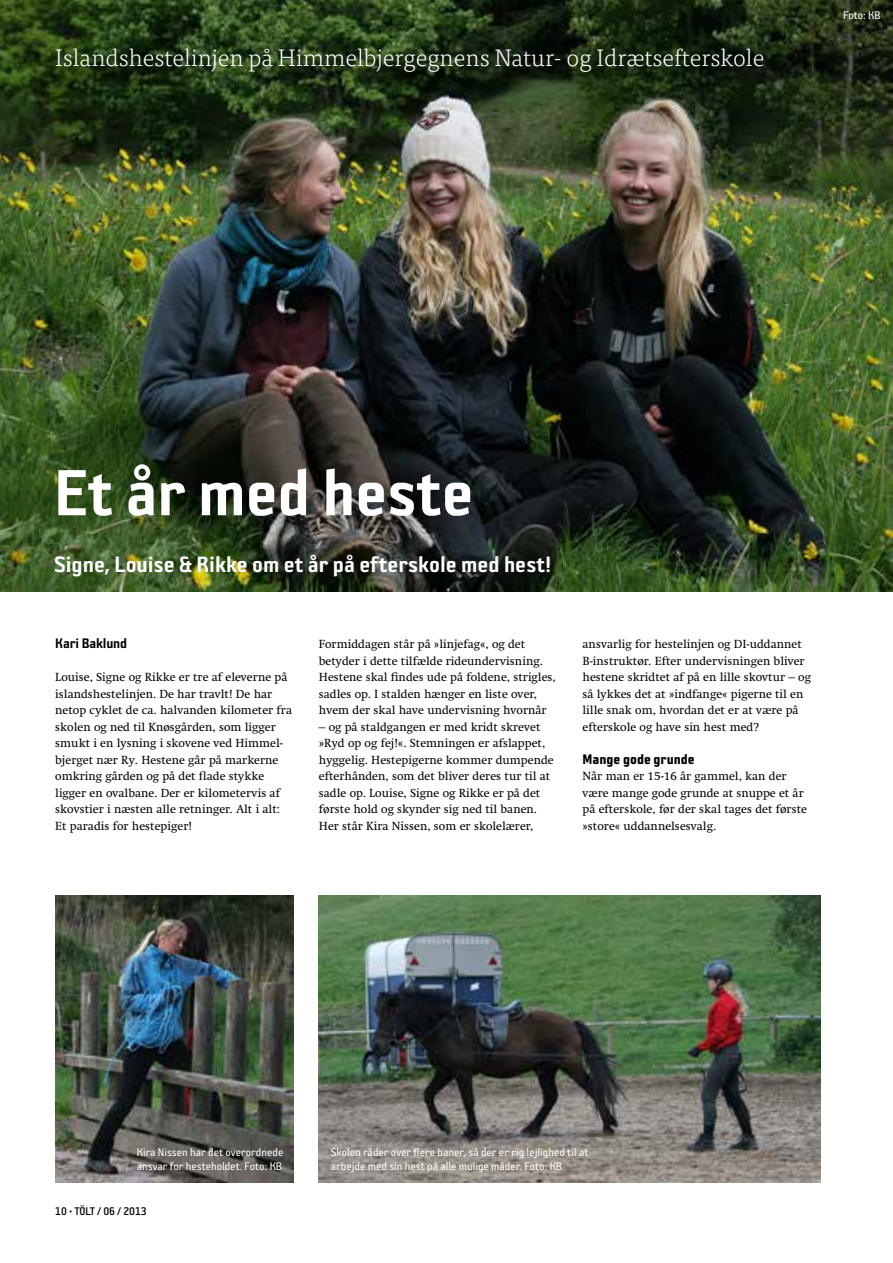
<style>
.page{position:relative;width:893px;height:1263px;background:#fff}
.page>*{position:absolute;margin:0;border:0;box-sizing:border-box;transform-origin:0 0}
.t1{font:70.5px "Sophisto D Gauge";letter-spacing:-.005em;color:#fff}
.t2{font:300 24px "Tisa OT";color:#fff}
.t3{font:24px "Sophisto D Gauge";color:#fff}
.t4{font:15px "Sophisto E Gauge";color:#000}
.t5{font:15px "Sophisto D Gauge";letter-spacing:-.01em;color:#000}
.t6{font:12px/16.5px "Swift LT Pro";color:#000}
.t7{font:12px/13.5px "Sophisto B Gauge";color:#fff}
.t8{font:12px "Sophisto C Gauge";color:#000;scale:.95 1}
</style>
<div class="page">
<img style="left:0;top:0;width:893px;height:591px">
<img style="left:318px;top:896px;width:502px;height:286px">
<img style="left:55px;top:896px;width:238px;height:286px">
<h2 class="t2" style="left:55px;top:44px;width:710px">Islandshestelinjen på Himmelbjergegnens Natur- og Idrætsefterskole</h2>
<p class="t7" style="left:843px;top:8px;width:39px">Foto: KB</p>
<h1 class="t1" style="left:54px;top:452px;width:421px">Et år med heste</h1>
<h2 class="t3" style="left:54px;top:551px;width:499px">Signe, Louise &amp; Rikke om et år på efterskole med hest!</h2>
<p class="t5" style="left:55px;top:634px;width:73px">Kari Baklund</p>
<p class="t6" style="left:55px;top:669px;width:238px">Louise, Signe og Rikke er tre af eleverne på islandshestelinjen. De har travlt! De har netop cyklet de ca. halvanden kilometer fra skolen og ned til Knøsgården, som ligger smukt i en lysning i skovene ved Himmel&shy;bjerget nær Ry. Hestene går på markerne omkring gården og på det flade stykke ligger en ovalbane. Der er kilometervis af skovstier i næsten alle retninger. Alt i alt:<br>Et paradis for hestepiger!</p>
<p class="t6" style="left:319px;top:636px;width:238px">Formiddagen står på »linjefag«, og det betyder i dette tilfælde rideundervisning.<br>Hestene skal findes ude på foldene, strigles, sadles op. I stalden hænger en liste over, hvem der skal have undervisning hvornår</p>
<p class="t6" style="left:319px;top:718px;width:236px">– og på staldgangen er med kridt skrevet »Ryd op og fej!«. Stemningen er afslappet, hyggelig. Hestepigerne kommer dumpende efterhånden, som det bliver deres tur til at sadle op. Louise, Signe og Rikke er på det første hold og skynder sig ned til banen.<br>Her står Kira Nissen, som er skolelærer,</p>
<p class="t6" style="left:583px;top:636px;width:230px">ansvarlig for hestelinjen og DI-uddannet B-instruktør. Efter undervisningen bliver hestene skridtet af på en lille skovtur – og så lykkes det at »indfange« pigerne til en lille snak om, hvordan det er at være på efterskole og have sin hest med?</p>
<p class="t4" style="left:583px;top:750px;width:114px">Mange gode grunde</p>
<p class="t6" style="left:583px;top:768px;width:226px">Når man er 15-16 år gammel, kan der være mange gode grunde at snuppe et år på efterskole, før der skal tages det første »store« uddannelsesvalg.</p>
<p class="t7" style="left:137px;top:1145px;width:148px">Kira Nissen har det overordnede ansvar for hesteholdet. Foto: KB</p>
<p class="t7" style="left:331px;top:1145px;width:259px">Skolen råder over flere baner, så der er rig lejlighed til at arbejde med sin hest på alle mulige måder. Foto: KB</p>
<p class="t8" style="left:55px;top:1204px;width:98px">10 • TÖLT / 06 / 2013</p>
</div>
